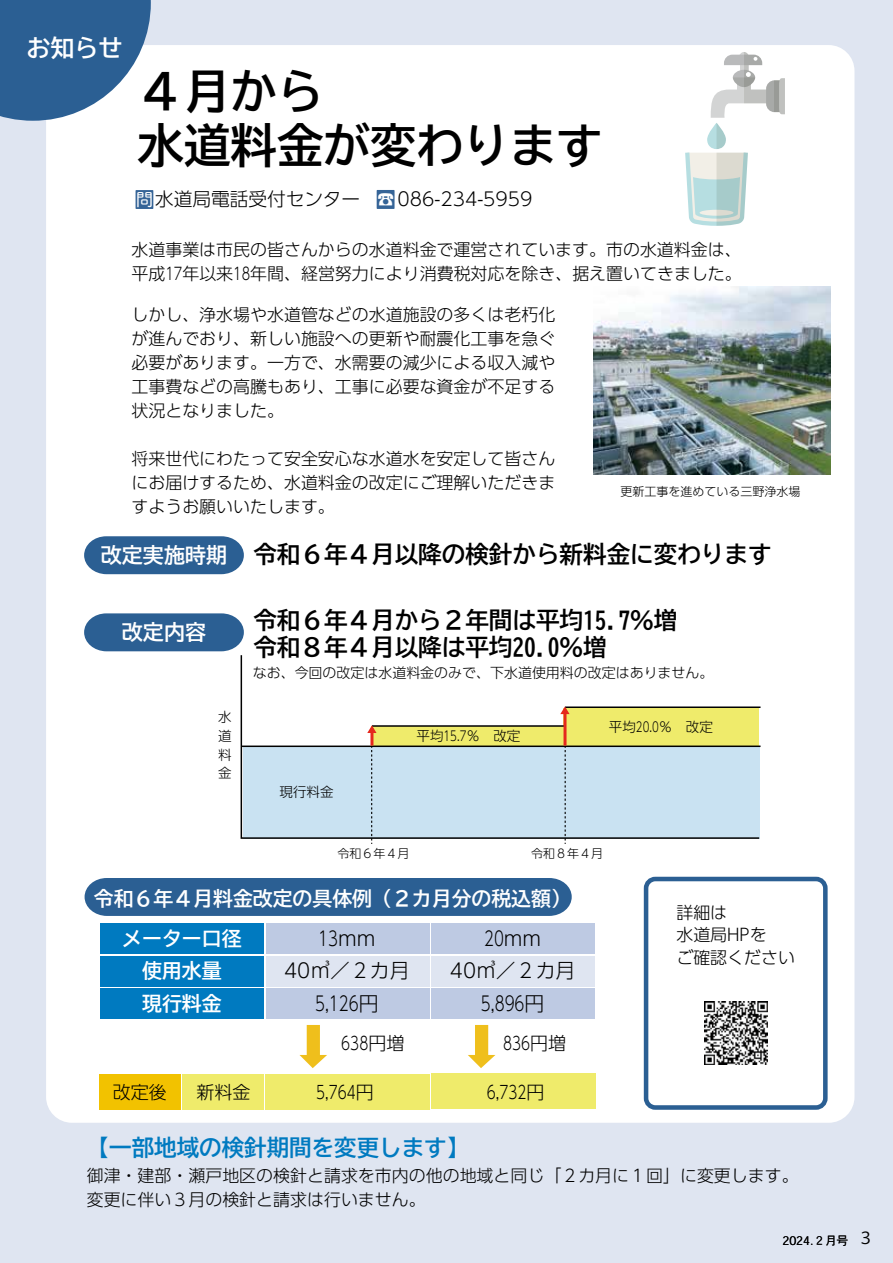
<style>
.page{position:relative;width:893px;height:1263px;background:#dfe5f1}
.page>*{position:absolute;margin:0;border:0;box-sizing:border-box;transform-origin:0 0}
.t1{font:46.5px/54px "BIZ UD Gothic Bold";color:#000}
.t2{font:24px "BIZ UD Gothic Bold";color:#fff}
.t3{font:23.55px/26.8px "BIZ UD Gothic Bold";color:#000}
.t4{font:22.5px "BIZ UD Gothic Bold";color:#007ac0}
.t5{font:21px "BIZ UD Gothic Bold";color:#fff}
.t6{font:19.8px/32.1px "BIZ UD Gothic Bold";color:#fff;text-align:center}
.t7{font:300 19.8px/32.1px "UD Shin Go Pr 6 N";color:#000;text-align:center;scale:.76 1}
.t8{font:300 18.6px "UD Shin Go Pr 6 N";color:#000}
.t9{font:300 18px "UD Shin Go Pr 6 N";color:#000;scale:.76 1}
.t10{font:300 18px "UD Shin Go Pr 6 N";color:#000}
.t11{font:300 16.95px/24px "UD Shin Go Pr 6 N";color:#000}
.t12{font:16.5px "Koz Go Pr 6 N";color:#000}
.t13{font:300 13.95px "UD Shin Go Pr 6 N";color:#000}
.t14{font:300 13.5px/18.9px "UD Shin Go Pr 6 N";color:#000;text-align:justify}
.t15{font:300 12px "UD Shin Go Pr 6 N";color:#000}
.t16{font:12px "Heisei Kaku Go Std W3";color:#000}
.s1{font-family:"DNP Shuei M Go Std L";font-weight:400;font-size:17.55px;color:#fff}
</style>
<div class="page">
<div style="left:46px;top:45px;width:808px;height:1078px;background:#fff;border-radius:26px"></div>
<div style="left:136px;top:190px;width:17px;height:19px;background:#356497"></div>
<div style="left:377px;top:190px;width:18px;height:19px;background:#356497"></div>
<img style="left:593px;top:287px;width:237px;height:187px">
<svg style="left:84px;top:613px;width:160px;height:38px"></svg>
<svg style="left:84px;top:536px;width:160px;height:38px"></svg>
<div style="left:85px;top:878px;width:487px;height:38px;background:#2b5f93"></div>
<div style="left:644px;top:877px;width:184px;height:233px;border:5px solid #2b5f93;border-radius:9px"></div>
<div style="left:100px;top:923px;width:164px;height:31px;background:#007ac0"></div>
<div style="left:266px;top:923px;width:163px;height:31px;background:#becae3"></div>
<div style="left:432px;top:923px;width:163px;height:31px;background:#becae3"></div>
<div style="left:100px;top:956px;width:164px;height:31px;background:#007ac0"></div>
<div style="left:266px;top:956px;width:163px;height:31px;background:#dfe5f1"></div>
<div style="left:432px;top:956px;width:163px;height:31px;background:#dfe5f1"></div>
<div style="left:100px;top:988px;width:164px;height:31px;background:#007ac0"></div>
<div style="left:266px;top:988px;width:163px;height:31px;background:#becae3"></div>
<div style="left:432px;top:988px;width:163px;height:31px;background:#becae3"></div>
<svg style="left:300px;top:1025px;width:27px;height:43px"></svg>
<svg style="left:468px;top:1025px;width:27px;height:43px"></svg>
<div style="left:100px;top:1074px;width:81px;height:35px;background:#f2c200"></div>
<div style="left:183px;top:1074px;width:81px;height:35px;background:#efeb6b"></div>
<div style="left:266px;top:1074px;width:164px;height:35px;background:#efeb6b"></div>
<div style="left:431px;top:1074px;width:164px;height:35px;background:#efeb6b"></div>
<svg style="left:240px;top:655px;width:521px;height:184px"></svg>
<hr style="left:242px;top:745px;width:518px;height:2px;background:#000">
<hr style="left:565px;top:706px;width:195px;height:2px;background:#000">
<hr style="left:372px;top:725px;width:193px;height:2px;background:#000">
<svg style="left:371px;top:747px;width:1px;height:97px"></svg>
<svg style="left:565px;top:747px;width:1px;height:97px"></svg>
<svg style="left:0;top:0;width:151px;height:121px"></svg>
<svg style="left:685px;top:52px;width:100px;height:174px"></svg>
<hr style="left:370px;top:728px;width:3px;height:17px;background:#e5281d">
<svg style="left:367px;top:725px;width:9px;height:8px"></svg>
<hr style="left:563px;top:710px;width:3px;height:35px;background:#e5281d">
<svg style="left:560px;top:706px;width:10px;height:8px"></svg>
<img style="left:704px;top:1001px;width:63px;height:63px">
<h2 class="t2" style="left:26px;top:36px;width:97px">お知らせ</h2>
<h1 class="t1" style="left:138px;top:65px;width:467px">４月から<br>水道料金が変わります</h1>
<p class="t8" style="left:136px;top:184px;width:398px"><span class="s1">問</span>水道局電話受付センター　　086-234-5959</p>
<p class="t11" style="left:131px;top:236px;width:612px">水道事業は市民の皆さんからの水道料金で運営されています。市の水道料金は、平成17年以来18年間、経営努力により消費税対応を除き、据え置いてきました。</p>
<p class="t11" style="left:131px;top:302px;width:425px;text-align:justify">しかし、浄水場や水道管などの水道施設の多くは老朽化が進んでおり、新しい施設への更新や耐震化工事を急ぐ必要があります。一方で、水需要の減少による収入減や工事費などの高騰もあり、工事に必要な資金が不足する状況となりました。</p>
<p class="t11" style="left:131px;top:446px;width:425px;text-align:justify">将来世代にわたって安全安心な水道水を安定して皆さんにお届けするため、水道料金の改定にご理解いただきますようお願いいたします。</p>
<p class="t15" style="left:620px;top:482px;width:182px">更新工事を進めている三野浄水場</p>
<p class="t5" style="left:101px;top:545px;width:127px">改定実施時期</p>
<p class="t5" style="left:122px;top:622px;width:85px">改定内容</p>
<p class="t14" style="left:218px;top:707px;width:15px">水道料金</p>
<h3 class="t3" style="left:253px;top:541px;width:520px">令和６年４月以降の検針から新料金に変わります</h3>
<h3 class="t3" style="left:253px;top:606px;width:425px">令和６年４月から２年間は平均15.7％増令和８年４月以降は平均20.0％増</h3>
<p class="t13" style="left:253px;top:661px;width:462px">なお、今回の改定は水道料金のみで、下水道使用料の改定はありません。</p>
<p class="t14" style="left:280px;top:782px;width:55px">現行料金</p>
<p class="t14" style="left:416px;top:726px;width:105px">平均15.7％　改定</p>
<p class="t14" style="left:609px;top:717px;width:105px">平均20.0％　改定</p>
<p class="t15" style="left:338px;top:844px;width:74px">令和６年４月</p>
<p class="t15" style="left:531px;top:844px;width:73px">令和８年４月</p>
<p class="t6" style="left:94px;top:882px;width:478px">令和６年４月料金改定の具体例（２カ月分の税込額(</p>
<p class="t6" style="left:122px;top:923px;width:121px">メーター口径使用水量<br>現行料金</p>
<p class="t7" style="left:284px;top:922px;width:167px">13mm<br>40㎥／２カ月<br>5,126円</p>
<p class="t7" style="left:450px;top:922px;width:167px">20mm<br>40㎥／２カ月<br>5,896円</p>
<p class="t9" style="left:503px;top:1029px;width:85px">836円増</p>
<p class="t9" style="left:341px;top:1029px;width:85px">638円増</p>
<p class="t10" style="left:113px;top:1077px;width:55px">改定後</p>
<p class="t10" style="left:197px;top:1077px;width:55px">新料金</p>
<p class="t9" style="left:316px;top:1077px;width:77px">5,764円</p>
<p class="t9" style="left:487px;top:1077px;width:77px">6,732円</p>
<p class="t11" style="left:676px;top:900px;width:120px;line-height:22.5px">詳細は<br>水道局HPを<br>ご確認ください</p>
<h3 class="t4" style="left:87px;top:1136px;width:384px">【一部地域の検針期間を変更します【</h3>
<p class="t11" style="left:87px;top:1163px;width:713px">御津・建部・瀬戸地区の検針と請求を市内の他の地域と同じ「２カ月に１回」に変更します。変更に伴い３月の検針と請求は行いません。</p>
<p class="t16" style="left:782px;top:1232px;width:67px">2024.２月号</p>
<p class="t12" style="left:857px;top:1229px;width:18px">３</p>
</div>
